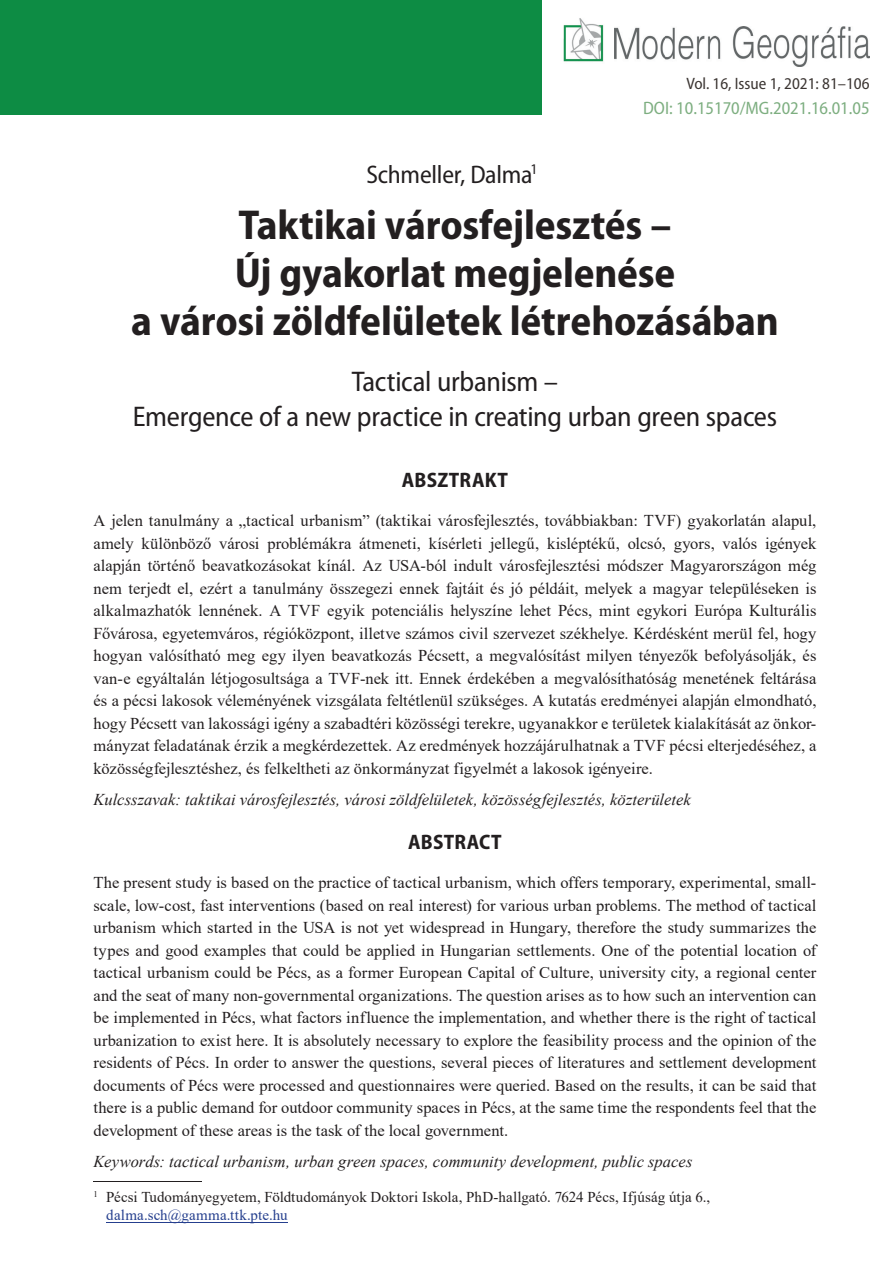
<style>
.page{position:relative;width:893px;height:1263px;background:#fff}
.page>*{position:absolute;margin:0;border:0;box-sizing:border-box;transform-origin:0 0}
.t1{font:700 semi-condensed 42px/48px "Myriad Pro";letter-spacing:-.005em;color:#231f20;text-align:center}
.t2{font:semi-condensed 28.5px/34.5px "Myriad Pro";letter-spacing:-.01em;color:#231f20;text-align:center}
.t3{font:semi-condensed 25.5px "Myriad Pro";letter-spacing:-.01em;color:#231f20}
.t4{font:700 semi-condensed 21px "Myriad Pro";letter-spacing:.01em;color:#231f20}
.t5{font:semi-condensed 18px "Myriad Pro";color:#7dae80}
.t6{font:16.5px/22.5px "Times New Roman";color:#231f20;text-align:justify}
.t7{font:italic 16.5px "Times New Roman";letter-spacing:.005em;color:#231f20}
.t8{font:semi-condensed 16.5px "Myriad Pro";color:#3b3532}
.t9{font:15px/18px "Times New Roman";letter-spacing:.005em;color:#231f20}
.s1{color:#253f8e}
</style>
<div class="page">
<img style="left:615px;top:27px;width:255px;height:39px">
<img style="left:563px;top:18px;width:41px;height:44px">
<div style="left:0;top:0;width:541px;height:115px;background:#0d8c44"></div>
<hr style="left:94px;top:1181px;width:108px;height:1px;background:#231f20">
<hr style="left:106px;top:1222px;width:182px;height:1px;background:#253f8e">
<p class="t8" style="left:686px;top:75px;width:185px">Vol. 16, Issue 1, 2021: 81–106</p>
<p class="t5" style="left:643px;top:99px;width:228px">DOI: 10.15170/MG.2021.16.01.05</p>
<h3 class="t3" style="left:366px;top:160px;width:179px">Schmeller, Dalma<sup>1</sup><sup>2</sup></h3>
<h1 class="t1" style="left:131px;top:200px;width:649px">Taktikai városfejlesztés –<br>Új gyakorlat megjelenése<br>a városi zöldfelületek létrehozásában</h1>
<h2 class="t2" style="left:133px;top:365px;width:646px">Tactical urbanism –<br>Emergence of a new practice in creating urban green spaces</h2>
<p class="t4" style="left:402px;top:466px;width:108px">ABSZTRAKT</p>
<p class="t6" style="left:94px;top:509px;width:724px">A jelen tanulmány a „tactical urbanism” (taktikai városfejlesztés, továbbiakban: TVF) gyakorlatán alapul, amely különböző városi problémákra átmeneti, kísérleti jellegű, kisléptékű, olcsó, gyors, valós igények alapján történő beavatkozásokat kínál. Az USA-ból indult városfejlesztési módszer Magyarországon még nem terjedt el, ezért a tanulmány összegezi ennek fajtáit és jó példáit, melyek a magyar településeken is alkalmazhatók lennének. A TVF egyik potenciális helyszíne lehet Pécs, mint egykori Európa Kulturális Fővárosa, egyetemváros, régióközpont, illetve számos civil szervezet székhelye. Kérdésként merül fel, hogy hogyan valósítható meg egy ilyen beavatkozás Pécsett, a megvalósítást milyen tényezők befolyásolják, és van-e egyáltalán létjogosultsága a TVF-nek itt. Ennek érdekében a megvalósíthatóság menetének feltárása és a pécsi lakosok véleményének vizsgálata feltétlenül szükséges. A kutatás eredményei alapján elmondható, hogy Pécsett van lakossági igény a szabadtéri közösségi terekre, ugyanakkor e területek kialakítását az önkor&shy;mányzat feladatának érzik a megkérdezettek. Az eredmények hozzájárulhatnak a TVF pécsi elterjedéséhez, a közösségfejlesztéshez, és felkeltheti az önkormányzat figyelmét a lakosok igényeire.</p>
<p class="t7" style="left:94px;top:788px;width:599px">Kulcsszavak: taktikai városfejlesztés, városi zöldfelületek, közösségfejlesztés, közterületek</p>
<p class="t4" style="left:408px;top:828px;width:95px">ABSTRACT</p>
<p class="t6" style="left:94px;top:871px;width:724px">The present study is based on the practice of tactical urbanism, which offers temporary, experimental, small&shy;scale, low-cost, fast interventions (based on real interest) for various urban problems. The method of tactical urbanism which started in the USA is not yet widespread in Hungary, therefore the study summarizes the types and good examples that could be applied in Hungarian settlements. One of the potential location of tactical urbanism could be Pécs, as a former European Capital of Culture, university city, a regional center and the seat of many non-governmental organizations. The question arises as to how such an intervention can be implemented in Pécs, what factors influence the implementation, and whether there is the right of tactical urbanization to exist here. It is absolutely necessary to explore the feasibility process and the opinion of the residents of Pécs. In order to answer the questions, several pieces of literatures and settlement development documents of Pécs were processed and questionnaires were queried. Based on the results, it can be said that there is a public demand for outdoor community spaces in Pécs, at the same time the respondents feel that the development of these areas is the task of the local government.</p>
<p class="t7" style="left:94px;top:1150px;width:601px">Keywords: tactical urbanism, urban green spaces, community development, public spaces</p>
<p class="t9" style="left:106px;top:1188px;width:605px;text-indent:-13px"><sup>1</sup> Pécsi Tudományegyetem, Földtudományok Doktori Iskola, PhD-hallgató. 7624 Pécs, Ifjúság útja 6., <span class="s1">dalma.sch@gamma.ttk.pte.hu</span></p>
</div>
